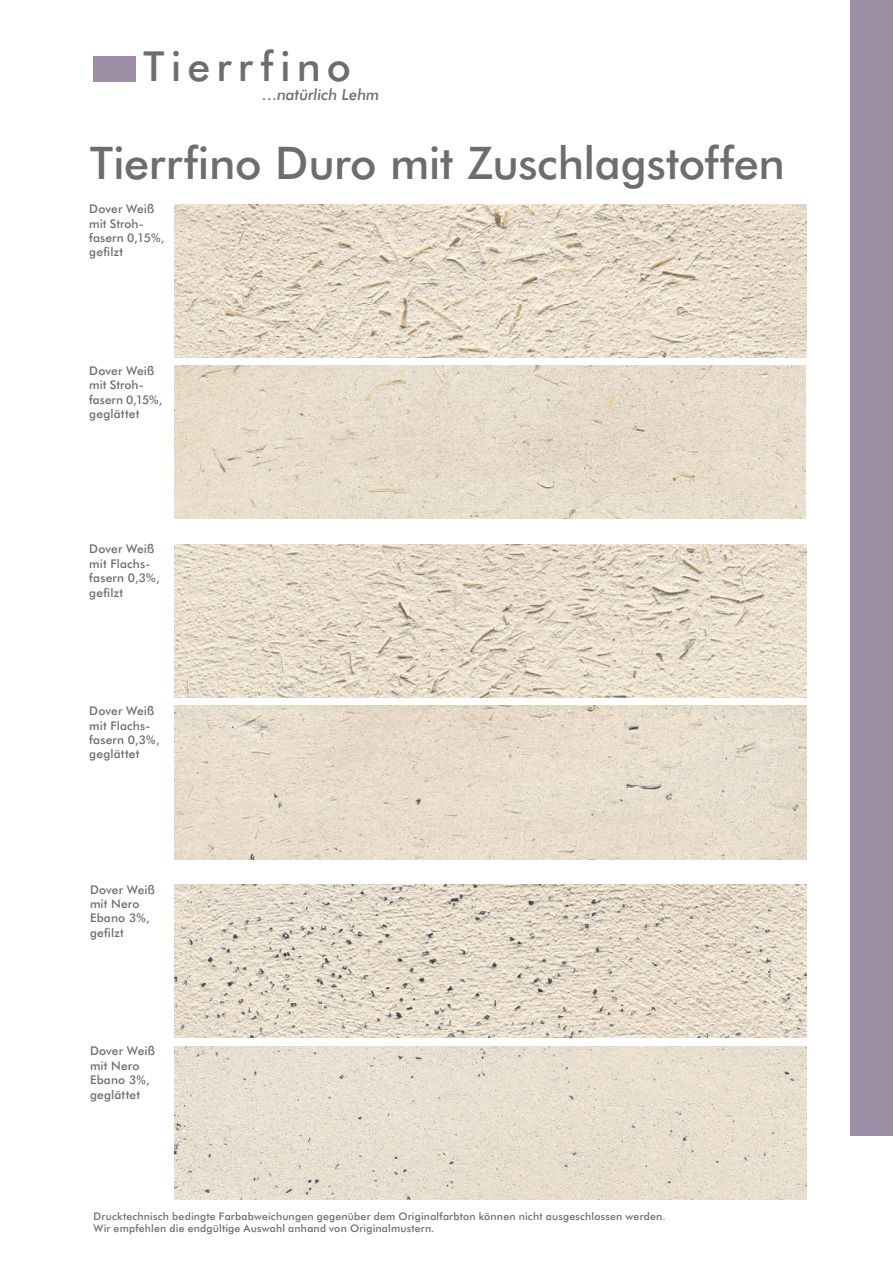
<style>
.page{position:relative;width:893px;height:1263px;background:#fff}
.page>*{position:absolute;margin:0;border:0;box-sizing:border-box;transform-origin:0 0}
.t1{font:500 45px "Futura BT";letter-spacing:-.005em;color:#6c6d70}
.t2{font:500 41.4px "Futura BT";letter-spacing:.155em;color:#6c6d70}
.t3{font:italic 500 15.45px "Futura BT";letter-spacing:-.005em;color:#6c6d70}
.t4{font:500 12px/14.4px "Futura BT";letter-spacing:.01em;color:#6c6d70}
.t5{font:500 10.5px/12px "Futura BT";letter-spacing:.02em;color:#6c6d70}
</style>
<div class="page">
<div style="left:93px;top:56px;width:42px;height:25px;background:#9e8fa7"></div>
<div style="left:850px;top:0;width:43px;height:1135px;background:#9e8fa7"></div>
<img style="left:175px;top:366px;width:631px;height:153px">
<img style="left:175px;top:706px;width:631px;height:153px">
<img style="left:175px;top:1046px;width:631px;height:153px">
<img style="left:175px;top:204px;width:631px;height:153px">
<img style="left:175px;top:544px;width:631px;height:153px">
<img style="left:175px;top:884px;width:631px;height:153px">
<h2 class="t2" style="left:143px;top:41px;width:209px">Tierrfino</h2>
<p class="t3" style="left:262px;top:85px;width:119px">…natürlich Lehm</p>
<h1 class="t1" style="left:90px;top:136px;width:696px">Tierrfino Duro mit Zuschlagstoffen</h1>
<p class="t4" style="left:89px;top:202px;width:77px">Dover Weiß mit Stroh&shy;fasern 0,15%, gefilzt</p>
<p class="t4" style="left:89px;top:363px;width:75px">Dover Weiß mit Stroh&shy;fasern 0,15%, geglättet</p>
<p class="t4" style="left:89px;top:542px;width:72px">Dover Weiß mit Flachs&shy;fasern 0,3%, gefilzt</p>
<p class="t4" style="left:89px;top:703px;width:72px">Dover Weiß mit Flachs&shy;fasern 0,3%, geglättet</p>
<p class="t4" style="left:90px;top:882px;width:67px">Dover Weiß mit Nero<br>Ebano 3%, gefilzt</p>
<p class="t4" style="left:90px;top:1044px;width:67px">Dover Weiß mit Nero<br>Ebano 3%, geglättet</p>
<p class="t5" style="left:94px;top:1210px;width:573px">Drucktechnisch bedingte Farbabweichungen gegenüber dem Originalfarbton können nicht ausgeschlossen werden.<br>Wir empfehlen die endgültige Auswahl anhand von Originalmustern.</p>
</div>
